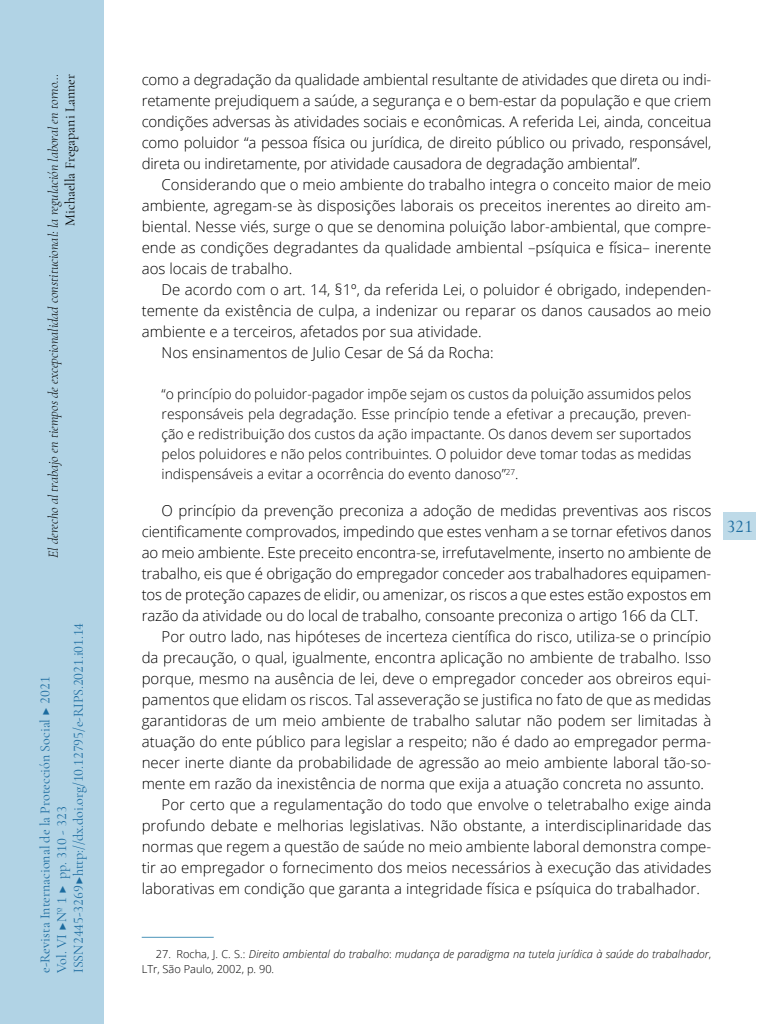
<style>
.page{position:relative;width:768px;height:1024px;background:#fff}
.page>*{position:absolute;margin:0;border:0;box-sizing:border-box;transform-origin:0 0}
.t1{font:500 18px "Cormorant Garamond";color:#1b6b9f}
._00_bsc_brasil{font:300 15px/21px "Open Sans";color:#000;text-align:justify}
._00_bsc_BRAS_esp{font:300 15px/21px "Open Sans";letter-spacing:-.01em;color:#000;text-align:justify}
._50_cita_BRAS_sin{font:300 14px/20px "Open Sans";color:#000;text-align:justify}
.t2{font:14px/16.8px "Cormorant Garamond";color:#1b6b9f}
.t3{font:italic 300 14px "Cormorant Garamond";color:#000}
.t4{font:14px "Cormorant Garamond";color:#000}
.zz_notas{font:italic 300 11px "Open Sans";color:#000}
.zz_notas-2{font:300 11px "Open Sans";color:#000}
.s1{font-style:normal}
</style>
<div class="page">
<hr style="left:142px;top:937px;width:72px;height:1px;background:#4b94b9">
<div style="left:0;top:0;width:103px;height:1024px;background:#b1d3e5"></div>
<div style="left:724px;top:512px;width:32px;height:28px;background:#bedae8"></div>
<p class="t3" style="left:45px;top:558px;width:486px;rotate:-90deg">El derecho al trabajo en tiempos de excepcionalidad constitucional: la regulación laboral en torno…</p>
<p class="t4" style="left:62px;top:226px;width:153px;rotate:-90deg">Michaella Fregapani Lanner</p>
<p class="t2" style="left:36px;top:973px;width:352px;rotate:-90deg">e-Revista Internacional de la Protección Social ▶ 2021<br>Vol. VI ▶Nº 1 ▶ pp. 310 - 323<br>ISSN 2445-3269 ▶ http://dx.doi.org/10.12795/e-RIPS.2021.i01.14</p>
<p class="_00_bsc_brasil" style="left:142px;top:69px;width:571px">como a degradação da qualidade ambiental resultante de atividades que direta ou indi&shy;retamente prejudiquem a saúde, a segurança e o bem-estar da população e que criem condições adversas às atividades sociais e econômicas. A referida Lei, ainda, conceitua como poluidor “a pessoa física ou jurídica, de direito público ou privado, responsável, direta ou indiretamente, por atividade causadora de degradação ambiental”.</p>
<p class="_00_bsc_brasil" style="left:142px;top:174px;width:571px;text-indent:20px">Considerando que o meio ambiente do trabalho integra o conceito maior de meio ambiente, agregam-se às disposições laborais os preceitos inerentes ao direito am&shy;biental. Nesse viés, surge o que se denomina poluição labor-ambiental, que compre&shy;ende as condições degradantes da qualidade ambiental –psíquica e física– inerente aos locais de trabalho.</p>
<p class="_00_bsc_brasil" style="left:142px;top:279px;width:571px;text-indent:20px">De acordo com o art. 14, §1º, da referida Lei, o poluidor é obrigado, independen&shy;temente da existência de culpa, a indenizar ou reparar os danos causados ao meio ambiente e a terceiros, afetados por sua atividade.</p>
<p class="_00_bsc_brasil" style="left:162px;top:342px;width:334px">Nos ensinamentos de Julio Cesar de Sá da Rocha:</p>
<p class="_50_cita_BRAS_sin" style="left:162px;top:384px;width:531px">“o princípio do poluidor-pagador impõe sejam os custos da poluição assumidos pelos responsáveis pela degradação. Esse princípio tende a efetivar a precaução, preven&shy;ção e redistribuição dos custos da ação impactante. Os danos devem ser suportados pelos poluidores e não pelos contribuintes. O poluidor deve tomar todas as medidas indispensáveis a evitar a ocorrência do evento danoso”<sup>27</sup>.</p>
<p class="_00_bsc_BRAS_esp" style="left:142px;top:500px;width:571px;text-indent:20px">O princípio da prevenção preconiza a adoção de medidas preventivas aos riscos cientificamente comprovados, impedindo que estes venham a se tornar efetivos danos ao meio ambiente. Este preceito encontra-se, irrefutavelmente, inserto no ambiente de trabalho, eis que é obrigação do empregador conceder aos trabalhadores equipamen&shy;tos de proteção capazes de elidir, ou amenizar, os riscos a que estes estão expostos em razão da atividade ou do local de trabalho, consoante preconiza o artigo 166 da CLT.</p>
<p class="_00_bsc_brasil" style="left:142px;top:626px;width:571px;text-indent:20px">Por outro lado, nas hipóteses de incerteza científica do risco, utiliza-se o princípio da precaução, o qual, igualmente, encontra aplicação no ambiente de trabalho. Isso porque, mesmo na ausência de lei, deve o empregador conceder aos obreiros equi&shy;pamentos que elidam os riscos. Tal asseveração se justifica no fato de que as medidas garantidoras de um meio ambiente de trabalho salutar não podem ser limitadas à atuação do ente público para legislar a respeito; não é dado ao empregador perma&shy;necer inerte diante da probabilidade de agressão ao meio ambiente laboral tão-so&shy;mente em razão da inexistência de norma que exija a atuação concreta no assunto.</p>
<p class="_00_bsc_brasil" style="left:142px;top:794px;width:571px;text-indent:20px">Por certo que a regulamentação do todo que envolve o teletrabalho exige ainda profundo debate e melhorias legislativas. Não obstante, a interdisciplinaridade das normas que regem a questão de saúde no meio ambiente laboral demonstra compe&shy;tir ao empregador o fornecimento dos meios necessários à execução das atividades laborativas em condição que garanta a integridade física e psíquica do trabalhador.</p>
<p class="t1" style="left:726px;top:515px;width:28px">321</p>
<p class="zz_notas" style="left:156px;top:946px;width:557px"><span class="s1">27. Rocha, J. C. S.:</span> Direito ambiental do trabalho<span class="s1">:</span> mudança de paradigma na tutela jurídica à saúde do trabalhador<span class="s1">,</span></p>
<p class="zz_notas-2" style="left:142px;top:961px;width:134px">LTr, São Paulo, 2002, p. 90.</p>
</div>
